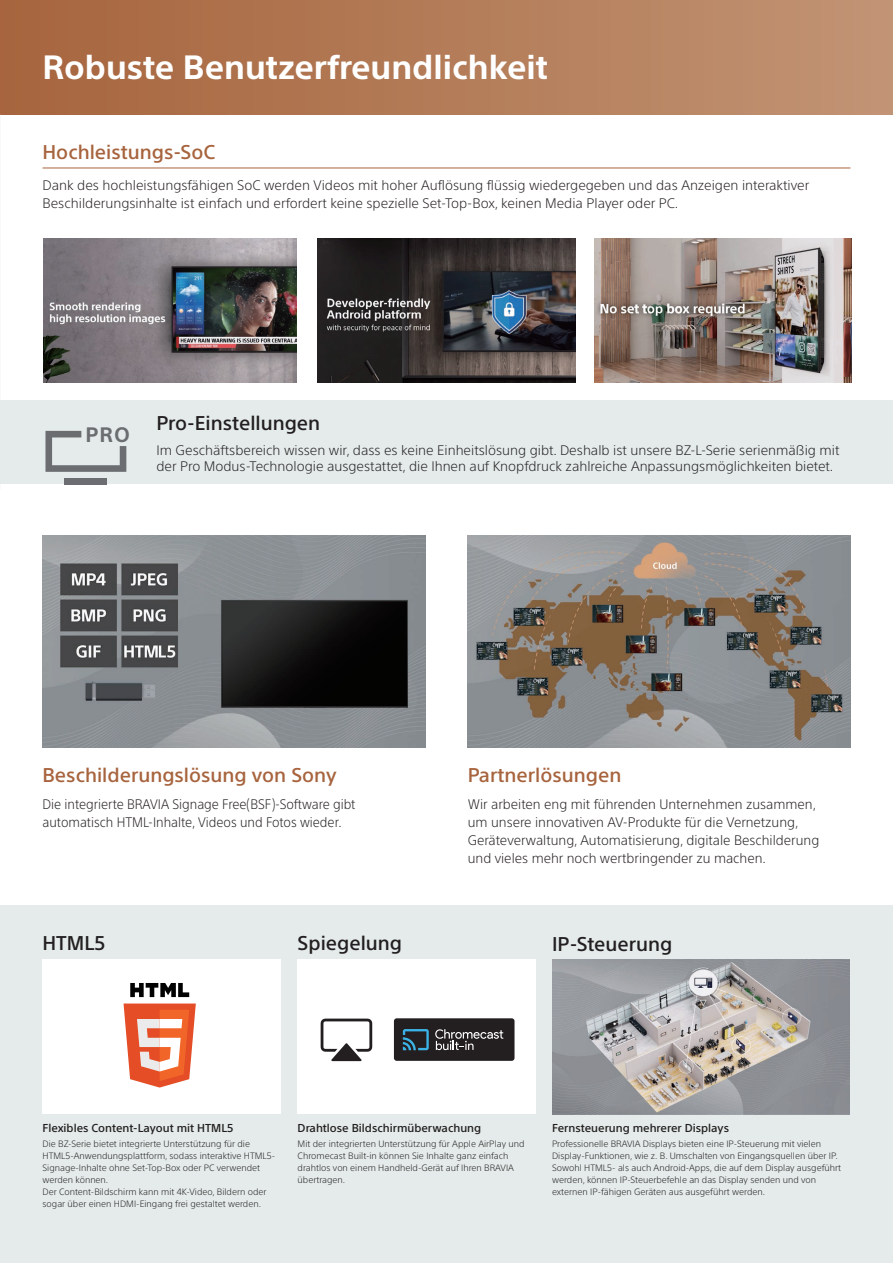
<style>
.page{position:relative;width:893px;height:1263px;background:#fff}
.page>*{position:absolute;margin:0;border:0;box-sizing:border-box;transform-origin:0 0}
._03-06_SectionHeading_White{font:700 33px "SST";color:#fff}
.t1{font:700 20.55px "SST Std";color:#6c6d70}
._03-06_heading_4_L{font:500 19.5px "SST";color:#231f20}
._03-06_heading_3_noLine{font:500 19.5px "SST";color:#a7643e}
._03-06_heading_3{font:500 19.5px "SST";color:#a7643e}
._03-06_body{font:300 13.5px/18px "SST";color:#231f20}
._03-06_body_10p{font:300 13.5px/16.5px "SST";color:#231f20}
._03-06_body-2{font:300 13.5px/18px "SST";color:#231f20;scale:.94 1}
._03-06_heading_6{font:500 11.25px "SST";color:#231f20}
._03-06_body_caption{font:300 9px/12px "SST";color:#231f20}
</style>
<div class="page">
<div style="left:0;top:0;width:893px;height:115px;background:linear-gradient(to right,#a6653d,#c19474)"></div>
<div style="left:0;top:906px;width:893px;height:357px;background:#e4ebea"></div>
<img style="left:552px;top:959px;width:298px;height:155px">
<hr style="left:43px;top:168px;width:807px;height:1px;background:#a7643e">
<img style="left:44px;top:238px;width:252px;height:145px">
<img style="left:317px;top:238px;width:259px;height:145px">
<img style="left:594px;top:238px;width:257px;height:145px">
<img style="left:43px;top:535px;width:382px;height:213px">
<img style="left:468px;top:535px;width:382px;height:213px">
<div style="left:0;top:400px;width:893px;height:84px;background:#e4ebea"></div>
<div style="left:65px;top:478px;width:42px;height:6px;background:#6c6d70"></div>
<svg style="left:45px;top:431px;width:81px;height:41px"></svg>
<div style="left:43px;top:960px;width:238px;height:154px;background:#fff"></div>
<svg style="left:130px;top:983px;width:59px;height:14px"></svg>
<svg style="left:124px;top:1003px;width:72px;height:84px"></svg>
<div style="left:298px;top:960px;width:238px;height:154px;background:#fff"></div>
<svg style="left:321px;top:1018px;width:51px;height:43px"></svg>
<div style="left:394px;top:1018px;width:120px;height:43px;background:#231f20;border-radius:3px"></div>
<svg style="left:403px;top:1029px;width:26px;height:21px"></svg>
<svg style="left:435px;top:1029px;width:68px;height:21px"></svg>
<p class="_03-06_SectionHeading_White" style="left:43px;top:48px;width:507px">Robuste Benutzerfreundlichkeit</p>
<p class="_03-06_heading_3" style="left:43px;top:141px;width:174px">Hochleistungs-SoC</p>
<p class="_03-06_body" style="left:43px;top:176px;width:768px">Dank des hochleistungsfähigen SoC werden Videos mit hoher Auflösung flüssig wiedergegeben und das Anzeigen interaktiver<br>Beschilderungsinhalte ist einfach und erfordert keine spezielle Set-Top-Box, keinen Media Player oder PC.</p>
<p class="t1" style="left:86px;top:422px;width:46px">PRO</p>
<p class="_03-06_heading_4_L" style="left:156px;top:411px;width:165px">Pro-Einstellungen</p>
<p class="_03-06_body_10p" style="left:156px;top:442px;width:684px">Im Geschäftsbereich wissen wir, dass es keine Einheitslösung gibt. Deshalb ist unsere BZ-L-Serie serienmäßig mit der Pro Modus-Technologie ausgestattet, die Ihnen auf Knopfdruck zahlreiche Anpassungsmöglichkeiten bietet.</p>
<p class="_03-06_heading_3_noLine" style="left:43px;top:763px;width:295px">Beschilderungslösung von Sony</p>
<p class="_03-06_body-2" style="left:43px;top:795px;width:334px">Die integrierte BRAVIA Signage Free(BSF)-Software gibt automatisch HTML-Inhalte, Videos und Fotos wieder.</p>
<p class="_03-06_heading_3_noLine" style="left:468px;top:763px;width:155px">Partnerlösungen</p>
<p class="_03-06_body" style="left:468px;top:795px;width:353px">Wir arbeiten eng mit führenden Unternehmen zusammen, um unsere innovativen AV-Produkte für die Vernetzung, Geräteverwaltung, Automatisierung, digitale Beschilderung und vieles mehr noch wertbringender zu machen.</p>
<p class="_03-06_heading_4_L" style="left:298px;top:931px;width:106px">Spiegelung</p>
<p class="_03-06_heading_4_L" style="left:43px;top:931px;width:64px">HTML5</p>
<p class="_03-06_heading_4_L" style="left:552px;top:933px;width:122px">IP-Steuerung</p>
<p class="_03-06_heading_6" style="left:43px;top:1122px;width:192px">Flexibles Content-Layout mit HTML5</p>
<p class="_03-06_body_caption" style="left:43px;top:1137px;width:234px">Die BZ-Serie bietet integrierte Unterstützung für die HTML5-Anwendungsplattform, sodass interaktive HTML5- Signage-Inhalte ohne Set-Top-Box oder PC verwendet werden können.</p>
<p class="_03-06_body_caption" style="left:43px;top:1185px;width:226px">Der Content-Bildschirm kann mit 4K-Video, Bildern oder sogar über einen HDMI-Eingang frei gestaltet werden.</p>
<p class="_03-06_heading_6" style="left:298px;top:1122px;width:185px">Drahtlose Bildschirmüberwachung</p>
<p class="_03-06_body_caption" style="left:298px;top:1137px;width:228px">Mit der integrierten Unterstützung für Apple AirPlay und Chromecast Built-in können Sie Inhalte ganz einfach drahtlos von einem Handheld-Gerät auf Ihren BRAVIA übertragen.</p>
<p class="_03-06_heading_6" style="left:552px;top:1122px;width:178px">Fernsteuerung mehrerer Displays</p>
<p class="_03-06_body_caption" style="left:552px;top:1137px;width:291px">Professionelle BRAVIA Displays bieten eine IP-Steuerung mit vielen Display-Funktionen, wie z. B. Umschalten von Eingangsquellen über IP.<br>Sowohl HTML5- als auch Android-Apps, die auf dem Display ausgeführt werden, können IP-Steuerbefehle an das Display senden und von externen IP-fähigen Geräten aus ausgeführt werden.</p>
</div>
